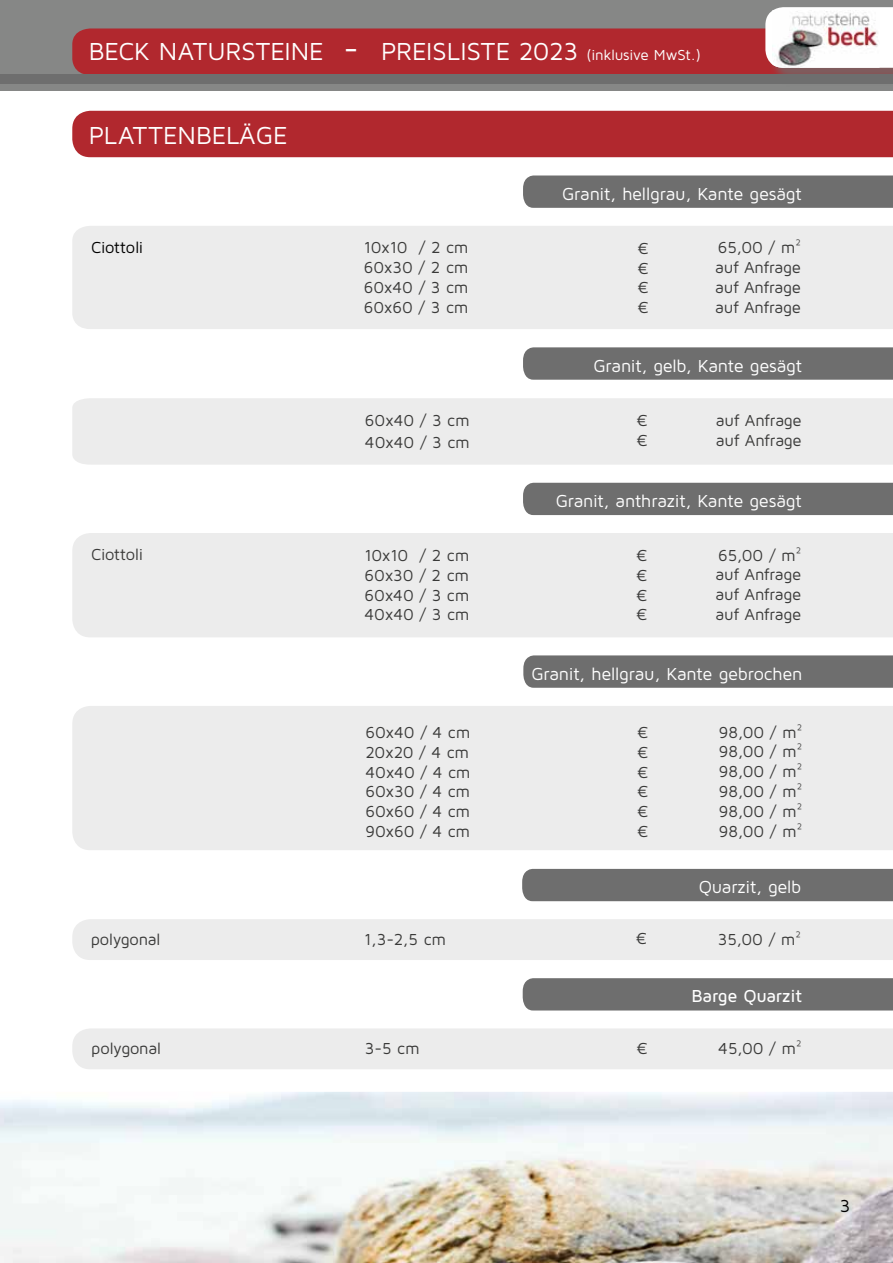
<style>
.page{position:relative;width:893px;height:1263px;background:#fff}
.page>*{position:absolute;margin:0;border:0;box-sizing:border-box;transform-origin:0 0}
.t1{font:25.5px "Maven Pro";letter-spacing:-.005em;color:#fff}
.t2{font:18px "Maven Pro";letter-spacing:-.01em;color:#fff}
.t3{font:500 18px "Maven Pro";letter-spacing:-.01em;color:#fff}
.t4{font:18px "Maven Pro";color:#000}
.t5{font:16.5px/19.8px "Maven Pro";color:#3a3a39;text-align:justify}
.t6{font:16.5px "Maven Pro";letter-spacing:-.02em;color:#3a3a39}
.t7{font:16.5px "Maven Pro";letter-spacing:-.015em;color:#000}
.s1{font-size:33px}
.s2{font-size:15px}
</style>
<div class="page">
<img style="left:0;top:1092px;width:893px;height:171px">
<div style="left:0;top:0;width:893px;height:91px;background:#868786"></div>
<div style="left:768px;top:9px;width:125px;height:78px;background:#6e6e6e;opacity:.75"></div>
<svg style="left:72px;top:7px;width:821px;height:67px"></svg>
<img style="left:772px;top:10px;width:107px;height:58px">
<div style="left:0;top:74px;width:893px;height:9px;background:#6e6e6e"></div>
<div style="left:72px;top:111px;width:821px;height:46px;background:#b1282e"></div>
<div style="left:72px;top:226px;width:821px;height:103px;background:#ececec"></div>
<div style="left:523px;top:175px;width:370px;height:33px;background:#6e6e6e"></div>
<div style="left:72px;top:398px;width:821px;height:67px;background:#ececec"></div>
<div style="left:523px;top:347px;width:370px;height:33px;background:#6e6e6e"></div>
<div style="left:72px;top:533px;width:821px;height:104px;background:#ececec"></div>
<div style="left:523px;top:483px;width:370px;height:32px;background:#6e6e6e"></div>
<div style="left:72px;top:706px;width:821px;height:144px;background:#ececec"></div>
<div style="left:523px;top:655px;width:370px;height:33px;background:#6e6e6e"></div>
<div style="left:72px;top:919px;width:821px;height:41px;background:#ececec"></div>
<div style="left:522px;top:869px;width:371px;height:32px;background:#6e6e6e"></div>
<div style="left:72px;top:1028px;width:821px;height:41px;background:#ececec"></div>
<div style="left:523px;top:978px;width:370px;height:32px;background:#6e6e6e"></div>
<h1 class="t1" style="left:89px;top:35px;width:613px">BECK NATURSTEINE <span class="s1">-</span> PREISLISTE 2023 <span class="s2">(inklusive MwSt.)</span></h1>
<h1 class="t1" style="left:89px;top:119px;width:200px">PLATTENBELÄGE</h1>
<p class="t2" style="left:562px;top:182px;width:241px">Granit, hellgrau, Kante gesägt</p>
<p class="t7" style="left:91px;top:237px;width:54px">Ciottoli</p>
<p class="t5" style="left:364px;top:237px;width:106px">10x10 / 2 cm 60x30 / 2 cm 60x40 / 3 cm 60x60 / 3 cm</p>
<p class="t5" style="left:637px;top:238px;width:13px">€ € € €</p>
<p class="t5" style="left:715px;top:237px;width:87px">65,00 / m² auf Anfrage auf Anfrage auf Anfrage</p>
<p class="t2" style="left:593px;top:354px;width:210px">Granit, gelb, Kante gesägt</p>
<p class="t5" style="left:365px;top:409px;width:107px;line-height:21.6px">60x40 / 3 cm<br>40x40 / 3 cm</p>
<p class="t5" style="left:637px;top:410px;width:13px">€ €</p>
<p class="t5" style="left:716px;top:410px;width:87px">auf Anfrage auf Anfrage</p>
<p class="t2" style="left:556px;top:490px;width:248px">Granit, anthrazit, Kante gesägt</p>
<p class="t5" style="left:91px;top:544px;width:54px">Ciottoli</p>
<p class="t5" style="left:365px;top:545px;width:107px">10x10 / 2 cm 60x30 / 2 cm 60x40 / 3 cm 40x40 / 3 cm</p>
<p class="t5" style="left:636px;top:545px;width:13px">€ € € €</p>
<p class="t5" style="left:715px;top:544px;width:87px">65,00 / m² auf Anfrage auf Anfrage auf Anfrage</p>
<p class="t2" style="left:531px;top:662px;width:273px">Granit, hellgrau, Kante gebrochen</p>
<p class="t5" style="left:365px;top:722px;width:107px">60x40 / 4 cm 20x20 / 4 cm 40x40 / 4 cm 60x30 / 4 cm 60x60 / 4 cm 90x60 / 4 cm</p>
<p class="t5" style="left:637px;top:722px;width:13px">€ € € € € €</p>
<p class="t5" style="left:719px;top:721px;width:85px">98,00 / m²<br>98,00 / m²<br>98,00 / m²<br>98,00 / m²<br>98,00 / m²<br>98,00 / m²</p>
<p class="t2" style="left:699px;top:876px;width:104px">Quarzit, gelb</p>
<p class="t6" style="left:91px;top:929px;width:72px">polygonal</p>
<p class="t5" style="left:364px;top:929px;width:84px">1,3-2,5 cm</p>
<p class="t5" style="left:636px;top:928px;width:13px">€</p>
<p class="t5" style="left:718px;top:929px;width:85px">35,00 / m²</p>
<p class="t3" style="left:692px;top:985px;width:112px">Barge Quarzit</p>
<p class="t6" style="left:91px;top:1038px;width:72px">polygonal</p>
<p class="t5" style="left:365px;top:1038px;width:57px">3-5 cm</p>
<p class="t5" style="left:636px;top:1038px;width:13px">€</p>
<p class="t5" style="left:718px;top:1038px;width:85px">45,00 / m²</p>
<p class="t4" style="left:840px;top:1195px;width:12px">3</p>
</div>
